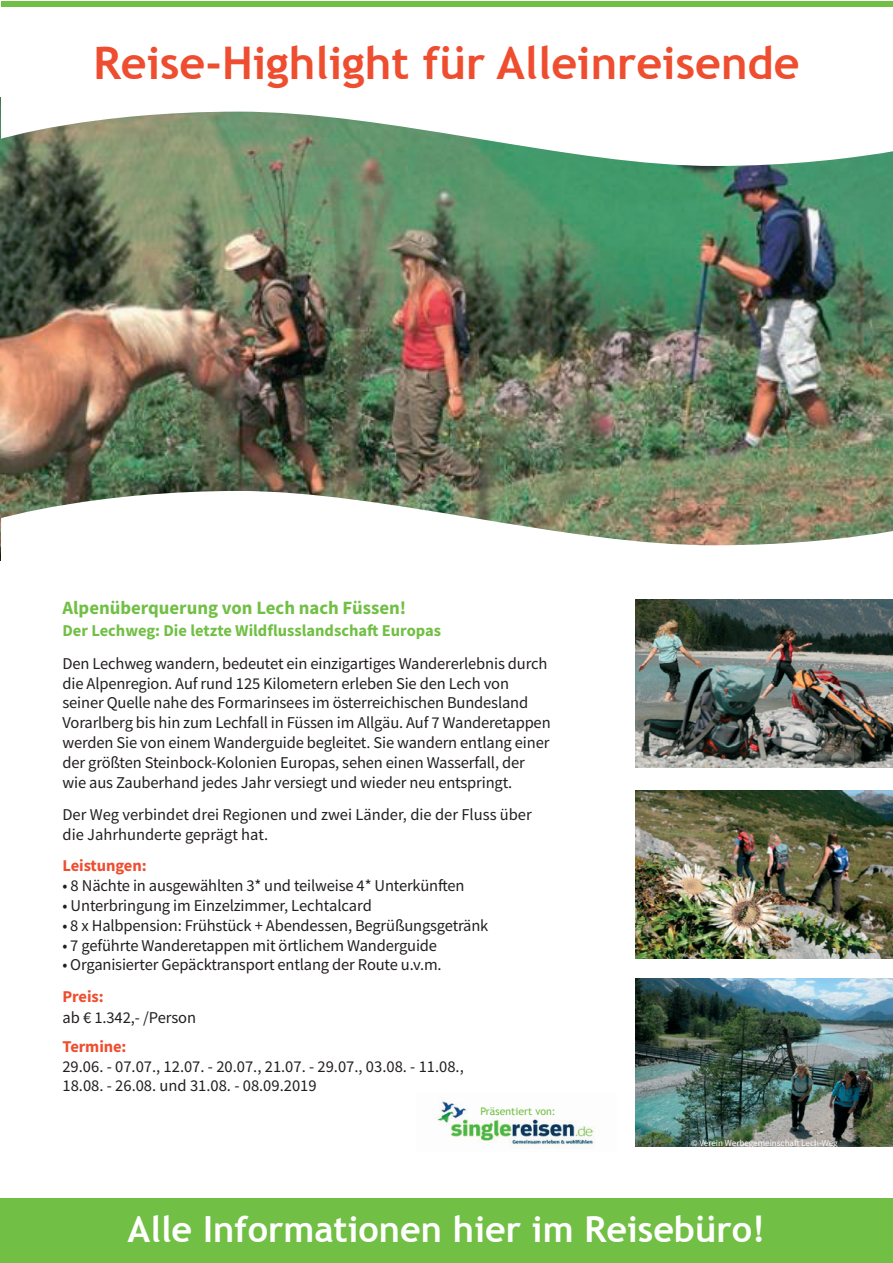
<style>
.page{position:relative;width:893px;height:1263px;background:#fff}
.page>*{position:absolute;margin:0;border:0;box-sizing:border-box;transform-origin:0 0}
.t1{font:700 45px "Trebuchet MS";color:#ef4d2f}
.t2{font:700 36px "Trebuchet MS";color:#fff}
.t3{font:700 18.75px "Source Sans Pro";color:#71bf44}
.t4{font:16.5px/19.8px "Source Sans Pro";letter-spacing:-.01em;color:#231f20}
.t5{font:700 16.5px "Source Sans Pro";color:#71bf44}
.t6{font:700 16.5px "Source Sans Pro";letter-spacing:-.005em;color:#ef4d2f}
.t7{font:10.5px "Trebuchet MS";color:#71bf44}
.t8{font:9px "Source Sans Pro";color:#fff}
</style>
<div class="page">
<img style="left:0;top:97px;width:893px;height:463px">
<img style="left:1px;top:491px;width:892px;height:11px">
<svg style="left:1px;top:502px;width:892px;height:58px"></svg>
<svg style="left:1px;top:155px;width:892px;height:11px"></svg>
<svg style="left:1px;top:97px;width:892px;height:58px"></svg>
<div style="left:1px;top:1px;width:892px;height:6px;background:#71bf44"></div>
<img style="left:636px;top:600px;width:257px;height:167px">
<img style="left:636px;top:791px;width:257px;height:168px">
<img style="left:636px;top:978px;width:257px;height:168px">
<div style="left:0;top:1198px;width:893px;height:65px;background:#71bf44"></div>
<img style="left:437px;top:1100px;width:158px;height:49px">
<h1 class="t1" style="left:93px;top:35px;width:708px">Reise-Highlight für Alleinreisende</h1>
<p class="t3" style="left:63px;top:595px;width:345px">Alpenüberquerung von Lech nach Füssen!</p>
<p class="t5" style="left:63px;top:619px;width:380px">Der Lechweg: Die letzte Wildflusslandschaft Europas</p>
<p class="t4" style="left:63px;top:653px;width:490px">Den Lechweg wandern, bedeutet ein einzigartiges Wandererlebnis durch die Alpenregion. Auf rund 125 Kilometern erleben Sie den Lech von seiner Quelle nahe des Formarinsees im österreichischen Bundesland Vorarlberg bis hin zum Lechfall in Füssen im Allgäu. Auf 7 Wanderetappen werden Sie von einem Wanderguide begleitet. Sie wandern entlang einer der größten Steinbock-Kolonien Europas, sehen einen Wasserfall, der wie aus Zauberhand jedes Jahr versiegt und wieder neu entspringt.</p>
<p class="t4" style="left:63px;top:805px;width:471px">Der Weg verbindet drei Regionen und zwei Länder, die der Fluss über die Jahrhunderte geprägt hat.</p>
<p class="t6" style="left:63px;top:855px;width:86px">Leistungen:</p>
<p class="t4" style="left:63px;top:876px;width:403px">• 8 Nächte in ausgewählten 3* und teilweise 4* Unterkünften</p>
<p class="t4" style="left:63px;top:895px;width:311px">• Unterbringung im Einzelzimmer, Lechtalcard</p>
<p class="t4" style="left:63px;top:915px;width:427px">• 8 x Halbpension: Frühstück + Abendessen, Begrüßungsgetränk</p>
<p class="t4" style="left:63px;top:935px;width:376px">• 7 geführte Wanderetappen mit örtlichem Wanderguide</p>
<p class="t4" style="left:63px;top:955px;width:381px">• Organisierter Gepäcktransport entlang der Route u.v.m.</p>
<p class="t6" style="left:63px;top:985px;width:43px">Preis:</p>
<p class="t4" style="left:63px;top:1007px;width:135px">ab € 1.342,- /Person</p>
<p class="t6" style="left:63px;top:1035px;width:66px">Termine:</p>
<p class="t4" style="left:63px;top:1056px;width:403px">29.06. - 07.07., 12.07. - 20.07., 21.07. - 29.07., 03.08. - 11.08.,<br>18.08. - 26.08. und 31.08. - 08.09.2019</p>
<p class="t7" style="left:480px;top:1105px;width:77px">Präsentiert von:</p>
<p class="t8" style="left:691px;top:1137px;width:148px">© Verein Werbegemeinschaft Lech-Weg</p>
<h2 class="t2" style="left:128px;top:1207px;width:639px">Alle Informationen hier im Reisebüro!</h2>
</div>
